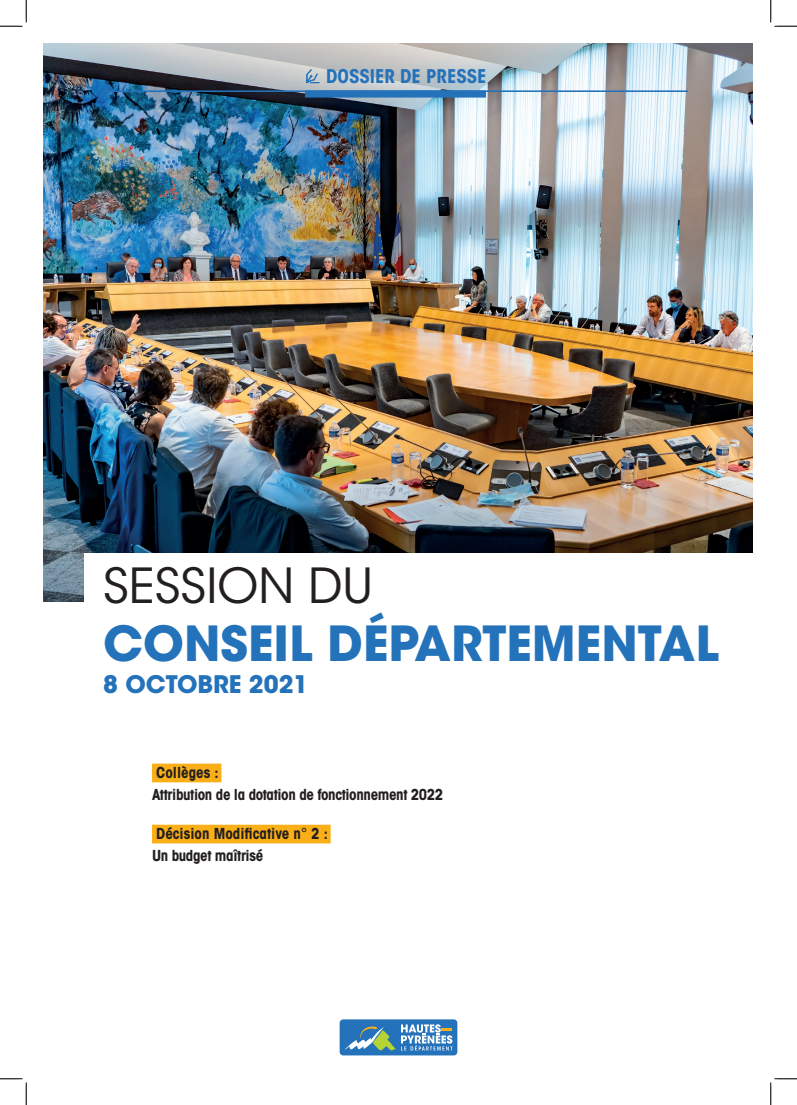
<style>
.page{position:relative;width:797px;height:1105px;background:#fff}
.page>*{position:absolute;margin:0;border:0;box-sizing:border-box;transform-origin:0 0}
.t1{font:700 48.12px "ITC Avant Garde Std";color:#2472ba}
.t2{font:48.12px "ITC Avant Garde Std";color:#231f20}
.t3{font:700 24px "ITC Avant Garde Std";color:#2472ba}
.t4{font:700 condensed 18.75px "ITC Avant Garde Std";color:#2472ba}
.t5{font:700 condensed 15px/21.5px "ITC Avant Garde Std";letter-spacing:-.025em;color:#231f20}
.t6{font:700 condensed 15px/21.5px "ITC Avant Garde Std";color:#231f20}
</style>
<div class="page">
<img style="left:44px;top:44px;width:709px;height:557px">
<div style="left:84px;top:553px;width:686px;height:107px;background:#fff"></div>
<div style="left:339px;top:1019px;width:118px;height:36px;background:#2472ba;border-radius:4px"></div>
<svg style="left:344px;top:1024px;width:108px;height:27px"></svg>
<div style="left:152px;top:764px;width:69px;height:18px;background:#faaf18"></div>
<div style="left:152px;top:825px;width:178px;height:18px;background:#faaf18"></div>
<div style="left:305px;top:91px;width:181px;height:6px;background:#2472ba"></div>
<svg style="left:306px;top:69px;width:13px;height:14px"></svg>
<hr style="left:103px;top:91px;width:585px;height:1px;background:#2472ba">
<svg style="left:0;top:0;width:27px;height:27px"></svg>
<svg style="left:0;top:1078px;width:27px;height:27px"></svg>
<svg style="left:770px;top:0;width:27px;height:27px"></svg>
<svg style="left:770px;top:1078px;width:27px;height:27px"></svg>
<p class="t4" style="left:326px;top:65px;width:162px">DOSSIER DE PRESSE</p>
<h1 class="t2" style="left:103px;top:556px;width:271px">SESSION DU</h1>
<h1 class="t1" style="left:103px;top:612px;width:617px">CONSEIL DÉPARTEMENTAL</h1>
<h2 class="t3" style="left:103px;top:669px;width:207px">8 OCTOBRE 2021</h2>
<p class="t5" style="left:152px;top:762px;width:293px">Collèges :<br>Attribution de la dotation de fonctionnement 2022</p>
<p class="t6" style="left:152px;top:823px;width:177px">Décision Modificative n° 2 :<br>Un budget maîtrisé</p>
</div>
